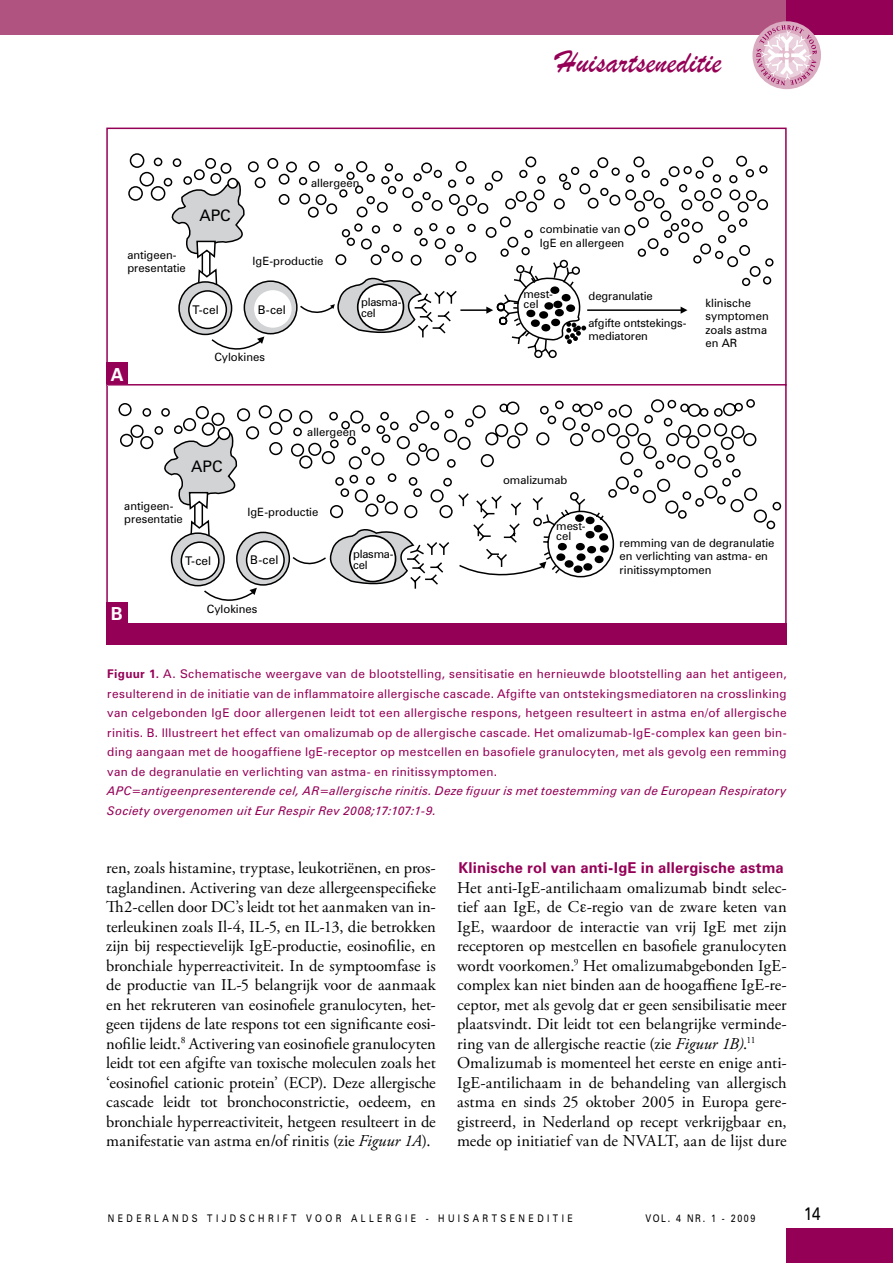
<style>
.page{position:relative;width:893px;height:1263px;background:#fff}
.page>*{position:absolute;margin:0;border:0;box-sizing:border-box;transform-origin:0 0}
.t1{font:33px "Brush Script";letter-spacing:.005em;color:#950057;scale:.95 1}
.t2{font:18px "Zurich BT";color:#000;scale:.85 1}
.t3{font:700 18px "Zurich BT";color:#fff}
.t4{font:16.5px/19.5px "Adobe Garamond Pro";letter-spacing:.005em;color:#000;text-align:justify}
.t5{font:15.9px "Zurich BT";color:#000}
.t6{font:700 15px "Zurich BT";color:#950057}
.t7{font:12px/19.5px "Zurich BT";letter-spacing:.03em;color:#950057;text-align:justify}
.t8{font:italic 12px/19.5px "Zurich BT";letter-spacing:.025em;color:#950057}
.t9{font:12px "Zurich BT";color:#000}
.t10{font:11.4px/13.5px "Zurich BT";color:#000}
.t11{font:11.4px/10.5px "Zurich BT";letter-spacing:-.02em;color:#000}
.t12{font:10.5px "Zurich BT";letter-spacing:.38em;color:#000;scale:.85 1}
.t13{font:10.5px "Zurich BT";letter-spacing:.18em;color:#000;scale:.85 1}
.s1{font-weight:700}
.s2{font-style:italic}
</style>
<div class="page">
<div style="left:787px;top:1229px;width:106px;height:34px;background:#950057"></div>
<div style="left:0;top:0;width:893px;height:34px;background:#b15380"></div>
<div style="left:787px;top:0;width:106px;height:34px;background:#950057"></div>
<div style="left:752px;top:21px;width:69px;height:68px;background:#daaac0;border-radius:50%"></div>
<svg style="left:756px;top:25px;width:61px;height:60px"></svg>
<svg style="left:118px;top:399px;width:664px;height:131px"></svg>
<div style="left:194px;top:501px;width:9px;height:29px;background:#fff;border:2px solid #000"></div>
<svg style="left:189px;top:519px;width:22px;height:17px"></svg>
<svg style="left:172px;top:533px;width:52px;height:53px"></svg>
<div style="left:171px;top:532px;width:54px;height:54px;border:2px solid #000;border-radius:50%"></div>
<div style="left:181px;top:542px;width:38px;height:38px;background:#fff;border-radius:50%"></div>
<div style="left:181px;top:541px;width:39px;height:39px;border:2px solid #000;border-radius:50%"></div>
<svg style="left:237px;top:532px;width:52px;height:53px"></svg>
<div style="left:246px;top:541px;width:39px;height:39px;border:2px solid #000;border-radius:50%"></div>
<svg style="left:157px;top:422px;width:84px;height:89px"></svg>
<svg style="left:204px;top:588px;width:53px;height:13px"></svg>
<svg style="left:344px;top:578px;width:94px;height:11px"></svg>
<svg style="left:217px;top:426px;width:398px;height:152px"></svg>
<div style="left:350px;top:536px;width:46px;height:46px;background:#fff;border-radius:50%"></div>
<div style="left:349px;top:535px;width:47px;height:47px;border:2px solid #000;border-radius:50%"></div>
<svg style="left:128px;top:153px;width:646px;height:176px"></svg>
<svg style="left:164px;top:155px;width:605px;height:123px"></svg>
<svg style="left:681px;top:307px;width:6px;height:7px"></svg>
<hr style="left:587px;top:309px;width:97px;height:2px;background:#000">
<svg style="left:164px;top:157px;width:422px;height:202px"></svg>
<div style="left:106px;top:128px;width:681px;height:257px;border:2px solid #950057"></div>
<div style="left:106px;top:623px;width:681px;height:21px;background:#950057"></div>
<div style="left:106px;top:363px;width:22px;height:21px;background:#950057"></div>
<div style="left:106px;top:602px;width:22px;height:22px;background:#950057"></div>
<h1 class="t1" style="left:556px;top:42px;width:176px">Huisartseneditie</h1>
<p class="t5" style="left:199px;top:206px;width:33px">APC</p>
<p class="t10" style="left:311px;top:176px;width:50px">allergeen</p>
<p class="t10" style="left:127px;top:248px;width:60px">antigeen&shy;presentatie</p>
<p class="t10" style="left:253px;top:254px;width:72px">IgE-productie</p>
<p class="t9" style="left:193px;top:303px;width:28px">T-cel</p>
<p class="t9" style="left:258px;top:302px;width:30px">B-cel</p>
<p class="t11" style="left:361px;top:297px;width:42px">plasma&shy;cel</p>
<p class="t3" style="left:111px;top:363px;width:14px">A</p>
<p class="t10" style="left:214px;top:351px;width:52px">Cylokines</p>
<p class="t5" style="left:191px;top:457px;width:33px">APC</p>
<p class="t10" style="left:307px;top:425px;width:50px">allergeen</p>
<p class="t10" style="left:124px;top:499px;width:60px">antigeen&shy;presentatie</p>
<p class="t10" style="left:247px;top:505px;width:72px">IgE-productie</p>
<p class="t3" style="left:111px;top:603px;width:13px">B</p>
<p class="t9" style="left:185px;top:553px;width:28px">T-cel</p>
<p class="t9" style="left:250px;top:553px;width:30px">B-cel</p>
<p class="t10" style="left:207px;top:602px;width:52px">Cylokines</p>
<p class="t11" style="left:353px;top:549px;width:42px">plasma&shy;cel</p>
<p class="t10" style="left:540px;top:222px;width:86px">combinatie van<br>IgE en allergeen</p>
<p class="t10" style="left:523px;top:288px;width:31px;line-height:10.5px">mest&shy;cel</p>
<p class="t10" style="left:589px;top:289px;width:66px">degranulatie</p>
<p class="t10" style="left:589px;top:316px;width:100px">afgifte ontstekings&shy;mediatoren</p>
<p class="t10" style="left:706px;top:296px;width:65px">klinische symptomen zoals astma en AR</p>
<p class="t10" style="left:503px;top:473px;width:66px">omalizumab</p>
<p class="t10" style="left:556px;top:520px;width:31px;line-height:10.5px">mest&shy;cel</p>
<p class="t10" style="left:620px;top:536px;width:156px">remming van de degranulatie en verlichting van astma- en rinitissymptomen</p>
<p class="t7" style="left:107px;top:664px;width:681px"><span class="s1">Figuur 1.</span> A. Schematische weergave van de blootstelling, sensitisatie en hernieuwde blootstelling aan het antigeen, resulterend in de initiatie van de inflammatoire allergische cascade. Afgifte van ontstekingsmediatoren na crosslinking van celgebonden IgE door allergenen leidt tot een allergische respons, hetgeen resulteert in astma en/of allergische rinitis. B. I llustreert het effect van omalizumab op de allergische cascade. Het omalizumab-IgE-complex kan geen bin&shy;ding aangaan met de hoogaffiene IgE-receptor op mestcellen en basofiele granulocyten, met als gevolg een remming van de degranulatie en verlichting van astma- en rinitissymptomen.</p>
<p class="t8" style="left:107px;top:781px;width:681px">APC=antigeenpresenterende cel, AR=allergische rinitis. Deze figuur is met toestemming van de European Respiratory<br>Society overgenomen uit Eur Respir Rev 2008;17:107:1-9.</p>
<p class="t4" style="left:106px;top:859px;width:331px">ren, zoals histamine, tryptase, leukotriënen, en pros&shy;taglandinen. Activering van deze allergeenspecifieke Th2-cellen door DC’s leidt tot het aanmaken van in&shy;terleukinen zoals Il-4, IL-5, en IL-13, die betrokken zijn bij respectievelijk IgE-productie, eosinofilie, en bronchiale hyperreactiviteit. In de symptoomfase is de productie van IL-5 belangrijk voor de aanmaak en het rekruteren van eosinofiele granulocyten, het&shy;geen tijdens de late respons tot een significante eosi&shy;nofilie leidt.<sup>8</sup> Activering van eosinofiele granulocyten leidt tot een afgifte van toxische moleculen zoals het ‘eosinofiel cationic protein’ (ECP). Deze allergische cascade leidt tot bronchoconstrictie, oedeem, en bronchiale hyperreactiviteit, hetgeen resulteert in de manifestatie van astma en/of rinitis (zie <span class="s2">Figuur 1A</span>).</p>
<p class="t6" style="left:458px;top:859px;width:327px">Klinische rol van anti-IgE in allergische astma</p>
<p class="t4" style="left:457px;top:878px;width:331px;text-align:left">Het anti-IgE-antilichaam omalizumab bindt selec&shy;tief aan IgE, de C -regio van de zware keten van IgE, waardoor de interactie van vrij IgE met zijn receptoren op mestcellen en basofiele granulocyten wordt voorkomen.<sup>9</sup> Het omalizumabgebonden IgE&shy;complex kan niet binden aan de hoogaffiene IgE-re&shy;ceptor, met als gevolg dat er geen sensibilisatie meer plaatsvindt. Dit leidt tot een belangrijke verminde&shy;ring van de allergische reactie (zie <span class="s2">Figuur 1B)</span>.<sup>11<br></sup>Omalizumab is momenteel het eerste en enige anti-IgE-antilichaam in de behandeling van allergisch astma en sinds 25 oktober 2005 in Europa gere&shy;gistreerd, in Nederland op recept verkrijgbaar en, mede op initiatief van de NVALT, aan de lijst dure</p>
<p class="t12" style="left:108px;top:1211px;width:549px">nederlands tijdschrift voor allergie - huisartseneditie</p>
<p class="t13" style="left:645px;top:1211px;width:131px">vol. 4 nr. 1 - 2009</p>
<p class="t2" style="left:804px;top:1202px;width:21px">14</p>
</div>
